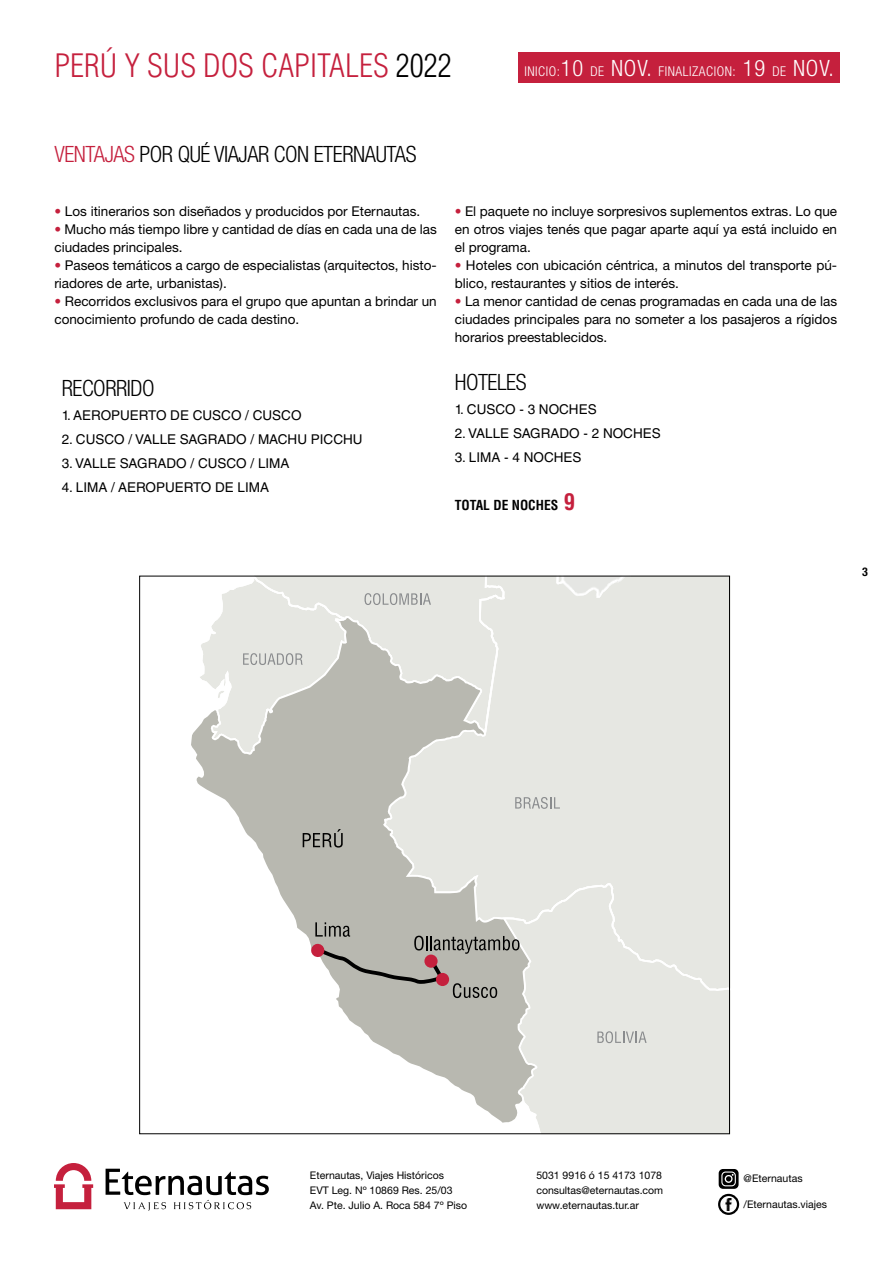
<style>
.page{position:relative;width:893px;height:1263px;background:#fff}
.page>*{position:absolute;margin:0;border:0;box-sizing:border-box;transform-origin:0 0}
.t1{font:300 condensed 31.5px "Helvetica LT Std";color:#c5203d}
.t2{font:300 condensed 22.5px "Helvetica Neue";letter-spacing:-.02em;color:#000}
.t3{font:13.5px/18px "Helvetica Neue";color:#000}
.t4{font:13.5px "Helvetica LT Std";color:#000}
.t5{font:300 condensed 13.5px "Helvetica Neue";letter-spacing:.04em;color:#fff}
.t6{font:700 condensed 13.5px "Helvetica LT Std";color:#000}
.t7{font:700 condensed 12px "Helvetica Neue";color:#000}
.t8{font:10.5px/15px "Helvetica Neue";color:#000}
.s1{color:#000}
.s2{font-size:22.5px}
.s3{color:#c5203d}
.s4{font-size:22.5px;color:#c5203d}
</style>
<div class="page">
<svg style="left:54px;top:1163px;width:39px;height:46px"></svg>
<svg style="left:106px;top:1169px;width:163px;height:42px"></svg>
<svg style="left:723px;top:1198px;width:12px;height:12px"></svg>
<div style="left:718px;top:1194px;width:21px;height:21px;border:2px solid #000;border-radius:50%"></div>
<svg style="left:719px;top:1169px;width:20px;height:20px"></svg>
<svg style="left:191px;top:729px;width:192px;height:216px;fill:#b8b8b0"></svg>
<svg style="left:347px;top:578px;width:36px;height:157px;background:#c7c7c0"></svg>
<svg style="left:383px;top:578px;width:345px;height:306px;background:#e2e3de"></svg>
<svg style="left:303px;top:829px;width:40px;height:18px"></svg>
<svg style="left:515px;top:797px;width:45px;height:12px"></svg>
<svg style="left:365px;top:593px;width:66px;height:12px"></svg>
<svg style="left:197px;top:578px;width:150px;height:177px"></svg>
<svg style="left:311px;top:884px;width:417px;height:248px"></svg>
<img style="left:561px;top:578px;width:70px;height:20px">
<div style="left:518px;top:53px;width:322px;height:30px;background:#c5203d"></div>
<h1 class="t1" style="left:54px;top:46px;width:399px">PERÚ Y SUS DOS CAPITALES <span class="s1">2022</span></h1>
<p class="t5" style="left:524px;top:64px;width:311px">INICIO:<span class="s2">10</span> DE <span class="s2">NOV.</span> FINALIZACION: <span class="s2">19</span> DE <span class="s2">NOV.</span></p>
<h2 class="t2" style="left:54px;top:141px;width:363px"><span class="s3">VENTAJAS</span> POR QUÉ VIAJAR CON ETERNAUTAS</h2>
<p class="t3" style="left:54px;top:202px;width:367px"><span class="s3">•</span> Los itinerarios son diseñados y producidos por Eternautas.</p>
<p class="t3" style="left:54px;top:220px;width:384px"><span class="s3">•</span> Mucho más tiempo libre y cantidad de días en cada una de las ciudades principales.</p>
<p class="t3" style="left:54px;top:256px;width:384px"><span class="s3">•</span> Paseos temáticos a cargo de especialistas (arquitectos, histo&shy;riadores de arte, urbanistas).</p>
<p class="t3" style="left:54px;top:292px;width:384px"><span class="s3">•</span> Recorridos exclusivos para el grupo que apuntan a brindar un conocimiento profundo de cada destino.</p>
<h2 class="t2" style="left:62px;top:375px;width:95px">RECORRIDO</h2>
<p class="t4" style="left:62px;top:407px;width:241px">1. AEROPUERTO DE CUSCO / CUSCO</p>
<p class="t4" style="left:62px;top:431px;width:302px">2. CUSCO / VALLE SAGRADO / MACHU PICCHU</p>
<p class="t4" style="left:62px;top:455px;width:229px">3. VALLE SAGRADO / CUSCO / LIMA</p>
<p class="t4" style="left:62px;top:479px;width:209px">4. LIMA / AEROPUERTO DE LIMA</p>
<p class="t3" style="left:455px;top:202px;width:384px;text-align:justify"><span class="s3">•</span> El paquete no incluye sorpresivos suplementos extras. Lo que en otros viajes tenés que pagar aparte aquí ya está incluido en el programa.</p>
<p class="t3" style="left:455px;top:256px;width:384px"><span class="s3">•</span> Hoteles con ubicación céntrica, a minutos del transporte pú&shy;blico, restaurantes y sitios de interés.</p>
<p class="t3" style="left:455px;top:292px;width:384px;text-align:justify"><span class="s3">•</span> La menor cantidad de cenas programadas en cada una de las ciudades principales para no someter a los pasajeros a rígidos horarios preestablecidos.</p>
<h2 class="t2" style="left:455px;top:369px;width:73px">HOTELES</h2>
<p class="t4" style="left:455px;top:401px;width:143px">1. CUSCO - 3 NOCHES</p>
<p class="t4" style="left:455px;top:425px;width:208px">2. VALLE SAGRADO - 2 NOCHES</p>
<p class="t4" style="left:455px;top:449px;width:128px">3. LIMA - 4 NOCHES</p>
<p class="t6" style="left:455px;top:497px;width:122px">TOTAL DE NOCHES <span class="s4">9</span></p>
<p class="t7" style="left:862px;top:564px;width:7px">3</p>
<p class="t8" style="left:310px;top:1168px;width:159px">Eternautas, Viajes Históricos<br>EVT Leg. Nº 10869 Res. 25/03<br>Av. Pte. Julio A. Roca 584 7º Piso</p>
<p class="t8" style="left:536px;top:1168px;width:128px;text-align:justify">5031 9916 ó 15 4173 1078 consultas@eternautas.com www.eternautas.tur.ar</p>
<p class="t8" style="left:744px;top:1171px;width:60px">@Eternautas</p>
<p class="t8" style="left:744px;top:1196px;width:85px">/Eternautas.viajes</p>
</div>
